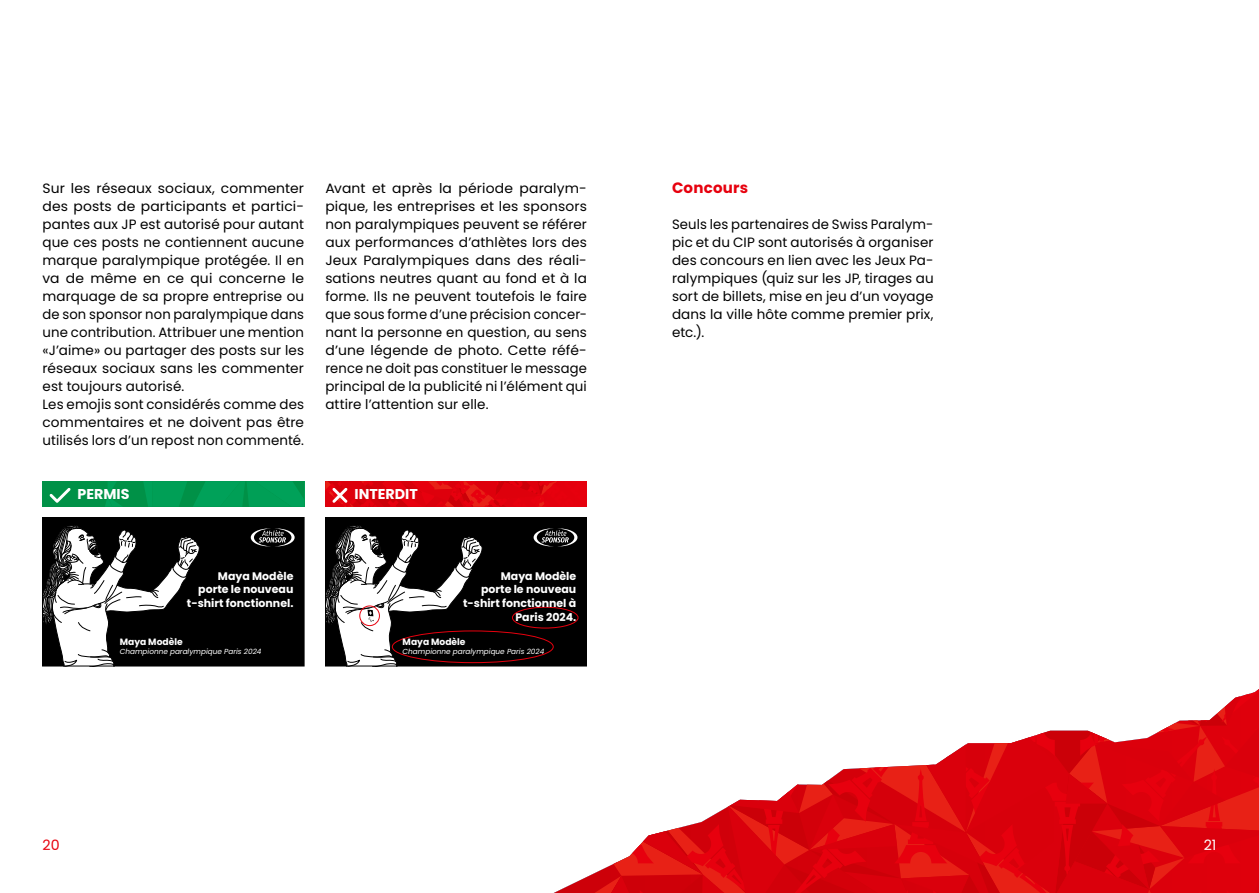
<style>
.page{position:relative;width:1259px;height:893px;background:#fff}
.page>*{position:absolute;margin:0;border:0;box-sizing:border-box;transform-origin:0 0}
.t1{font:700 15px "Poppins";letter-spacing:.015em;color:#e7000e}
.t2{font:700 14.25px "Poppins";color:#fff}
.t3{font:14.25px "Poppins";color:#e7000e}
.t4{font:14.25px "Poppins";color:#fff}
.t5{font:13.5px/18px "Poppins";letter-spacing:.01em;color:#000;text-align:justify}
.t6{font:700 10.95px/13.6px "Poppins";color:#fff;text-align:right}
.t7{font:700 9.15px "Poppins";color:#fff}
.t8{font:italic 7.35px "Poppins";color:#fff}
</style>
<div class="page">
<svg style="left:554px;top:689px;width:705px;height:204px"></svg>
<svg style="left:43px;top:481px;width:261px;height:26px;background:#039a51"></svg>
<svg style="left:325px;top:481px;width:262px;height:26px;background:#df0610"></svg>
<div style="left:325px;top:517px;width:262px;height:149px;background:#000"></div>
<div style="left:512px;top:607px;width:66px;height:21px;border:1px solid #e7000e;border-radius:50%"></div>
<svg style="left:533px;top:528px;width:44px;height:18px"></svg>
<svg style="left:326px;top:525px;width:157px;height:141px"></svg>
<div style="left:43px;top:517px;width:261px;height:149px;background:#000"></div>
<svg style="left:45px;top:525px;width:155px;height:139px"></svg>
<svg style="left:251px;top:528px;width:44px;height:18px"></svg>
<p class="t5" style="left:43px;top:180px;width:263px;text-align:left">Sur les réseaux sociaux, commenter des posts de participants et partici&shy;pantes aux JP est autorisé pour autant que ces posts ne contiennent aucune marque paralympique protégée. Il en va de même en ce qui concerne le marquage de sa propre entreprise ou de son sponsor non paralympique dans une contribution. Attribuer une mention «J’aime» ou partager des posts sur les réseaux sociaux sans les commenter est toujours autorisé.<br>Les emojis sont considérés comme des commentaires et ne doivent pas être utilisés lors d’un repost non commenté.</p>
<p class="t5" style="left:325px;top:180px;width:263px">Avant et après la période paralym&shy;pique, les entreprises et les sponsors non paralympiques peuvent se référer aux performances d’athlètes lors des Jeux Paralympiques dans des réali&shy;sations neutres quant au fond et à la forme. Ils ne peuvent toutefois le faire que sous forme d’une précision concer&shy;nant la personne en question, au sens d’une légende de photo. Cette réfé&shy;rence ne doit pas constituer le message principal de la publicité ni l’élément qui attire l’attention sur elle.</p>
<p class="t1" style="left:672px;top:179px;width:78px">Concours</p>
<p class="t5" style="left:672px;top:216px;width:263px">Seuls les partenaires de Swiss Paralym&shy;pic et du CIP sont autorisés à organiser des concours en lien avec les Jeux Pa&shy;ralympiques (quiz sur les JP, tirages au sort de billets, mise en jeu d’un voyage dans la ville hôte comme premier prix, etc.).</p>
<p class="t2" style="left:78px;top:486px;width:53px">PERMIS</p>
<p class="t2" style="left:354px;top:486px;width:65px">INTERDIT</p>
<p class="t6" style="left:187px;top:569px;width:108px">Maya Modèle porte le nouveau t-shirt fonctionnel.</p>
<p class="t7" style="left:120px;top:636px;width:64px">Maya Modèle</p>
<p class="t8" style="left:120px;top:647px;width:143px">Championne paralympique Paris 2024</p>
<p class="t6" style="left:463px;top:569px;width:115px">Maya Modèle<br>porte le nouveau t-shirt fonctionnel à<br>Paris 2024.</p>
<p class="t7" style="left:403px;top:636px;width:64px">Maya Modèle</p>
<p class="t8" style="left:403px;top:647px;width:143px">Championne paralympique Paris 2024</p>
<p class="t3" style="left:43px;top:837px;width:19px">20</p>
<p class="t4" style="left:1203px;top:837px;width:14px">21</p>
</div>
